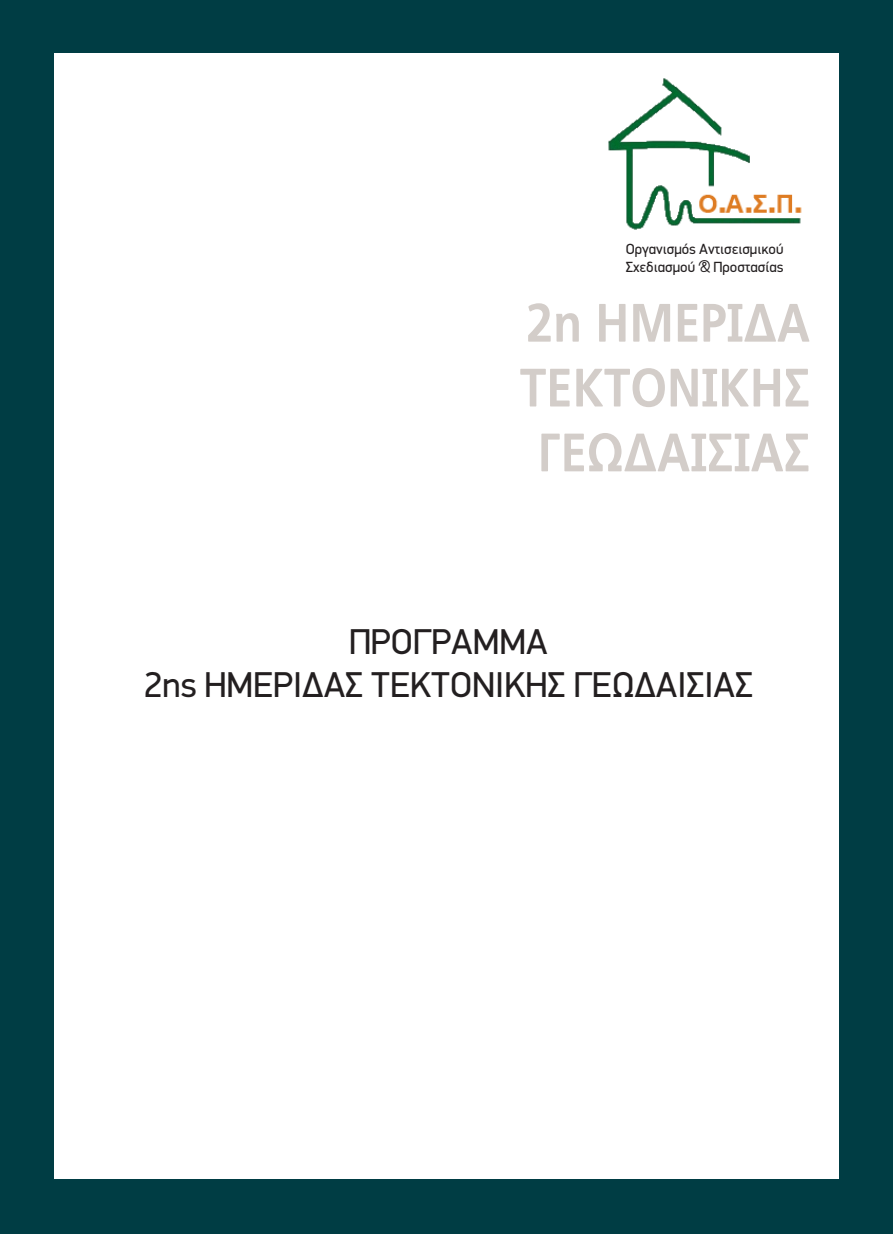
<style>
.page{position:relative;width:893px;height:1234px;background:#fff}
.page>*{position:absolute;margin:0;border:0;box-sizing:border-box;transform-origin:0 0}
.t1{font:700 54px/64.8px "PF Index";color:#d3cdc9;text-align:center}
.t2{font:36px/43.2px "PF Din Display";color:#231f20;text-align:center}
.t3{font:14.85px/17.7px "PF Din Display";color:#231f20}
</style>
<div class="page">
<div style="left:0;top:0;width:893px;height:1233px;background:#003d44"></div>
<div style="left:54px;top:53px;width:785px;height:1125px;background:#fff"></div>
<img style="left:608px;top:78px;width:194px;height:152px">
<p class="t3" style="left:626px;top:240px;width:159px">Οργανισμός Αντισεισμικού<br>Σχεδιασμού &amp; Προστασίας</p>
<h1 class="t1" style="left:520px;top:290px;width:292px">2η ΗΜΕΡΙΔΑ<br>ΤΕΚΤΟΝΙΚΗΣ<br>ΓΕΩΔΑΙΣΙΑΣ</h1>
<h2 class="t2" style="left:144px;top:620px;width:611px">ΠΡΟΓΡΑΜΜΑ<br>2ης ΗΜΕΡΙΔΑΣ ΤΕΚΤΟΝΙΚΗΣ ΓΕΩΔΑΙΣΙΑΣ</h2>
</div>
